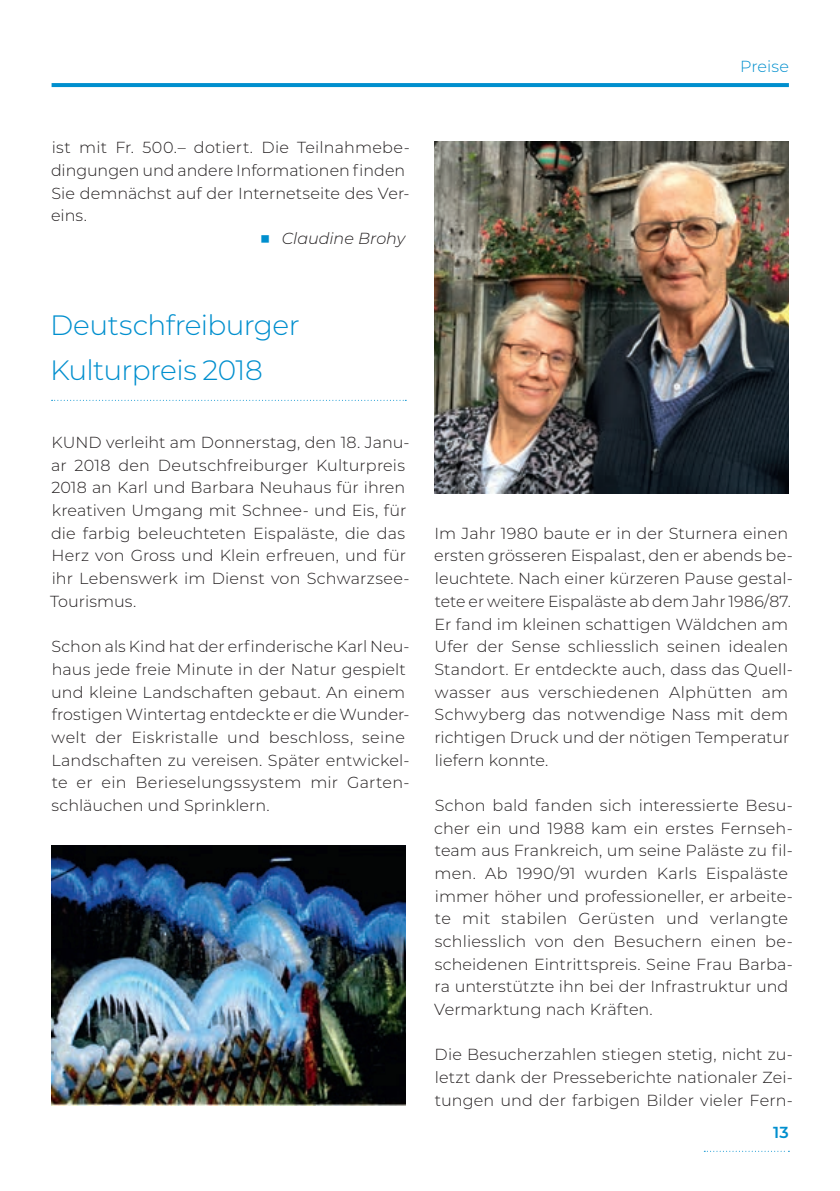
<style>
.page{position:relative;width:840px;height:1191px;background:#fff}
.page>*{position:absolute;margin:0;border:0;box-sizing:border-box;transform-origin:0 0}
.t1{font:300 28px/45.4px "Montserrat";letter-spacing:-.02em;color:#008fce}
.t2{font:300 16px/22.6px "Montserrat";letter-spacing:.005em;color:#231f20}
.t3{font:italic 300 16px "Montserrat";color:#231f20}
.t4{font:300 16px "Montserrat";color:#008fce}
.t5{font:600 16px "Montserrat";color:#008fce}
.s1{font-weight:400;font-size:19.2px;color:#008fce}
</style>
<div class="page">
<svg style="left:704px;top:1150px;width:85px;height:1px"></svg>
<svg style="left:52px;top:83px;width:736px;height:4px;background:#0490ce"></svg>
<svg style="left:52px;top:400px;width:354px;height:1px"></svg>
<img style="left:434px;top:142px;width:354px;height:351px">
<img style="left:51px;top:845px;width:354px;height:261px">
<p class="t4" style="left:739px;top:56px;width:50px">Preise</p>
<p class="t2" style="left:51px;top:136px;width:360px">ist mit Fr. 500.– dotiert. Die Teilnahmebe&shy;dingungen und andere Informationen finden Sie demnächst auf der Internetseite des Ver&shy;eins.</p>
<p class="t3" style="left:259px;top:227px;width:147px"><span class="s1">■</span> Claudine Brohy</p>
<h1 class="t1" style="left:50px;top:301px;width:251px">Deutschfreiburger<br>Kulturpreis 2018</h1>
<p class="t2" style="left:50px;top:430px;width:361px">KUND verleiht am Donnerstag, den 18. Janu&shy;ar 2018 den Deutschfreiburger Kulturpreis 2018 an Karl und Barbara Neuhaus für ihren kreativen Umgang mit Schnee- und Eis, für die farbig beleuchteten Eispaläste, die das Herz von Gross und Klein erfreuen, und für ihr Lebenswerk im Dienst von Schwarzsee-- Tourismus.</p>
<p class="t2" style="left:51px;top:634px;width:359px">Schon als Kind hat der erfinderische Karl Neu&shy;haus jede freie Minute in der Natur gespielt und kleine Landschaften gebaut. An einem frostigen Wintertag entdeckte er die Wunder&shy;welt der Eiskristalle und beschloss, seine Landschaften zu vereisen. Später entwickel&shy;te er ein Berieselungssystem mir Garten&shy;schläuchen und Sprinklern.</p>
<p class="t2" style="left:434px;top:521px;width:360px">Im Jahr 1980 baute er in der Sturnera einen ersten grösseren Eispalast, den er abends be&shy;leuchtete. Nach einer kürzeren Pause gestal&shy;tete er weitere Eispaläste ab dem Jahr 1986/87.<br>Er fand im kleinen schattigen Wäldchen am Ufer der Sense schliesslich seinen idealen Standort. Er entdeckte auch, dass das Quell&shy;wasser aus verschiedenen Alphütten am Schwyberg das notwendige Nass mit dem richtigen Druck und der nötigen Temperatur liefern konnte.</p>
<p class="t2" style="left:434px;top:793px;width:360px">Schon bald fanden sich interessierte Besu&shy;cher ein und 1988 kam ein erstes Fernseh&shy;team aus Frankreich, um seine Paläste zu fil&shy;men. Ab 1990/91 wurden Karls Eispaläste immer höher und professioneller, er arbeite&shy;te mit stabilen Gerüsten und verlangte schliesslich von den Besuchern einen be&shy;scheidenen Eintrittspreis. Seine Frau Barba&shy;ra unterstützte ihn bei der Infrastruktur und Vermarktung nach Kräften.</p>
<p class="t2" style="left:434px;top:1043px;width:359px;text-align:justify">Die Besucherzahlen stiegen stetig, nicht zu&shy;letzt dank der Presseberichte nationaler Zei&shy;tungen und der farbigen Bilder vieler Fern-</p>
<p class="t5" style="left:772px;top:1121px;width:17px">13</p>
</div>
